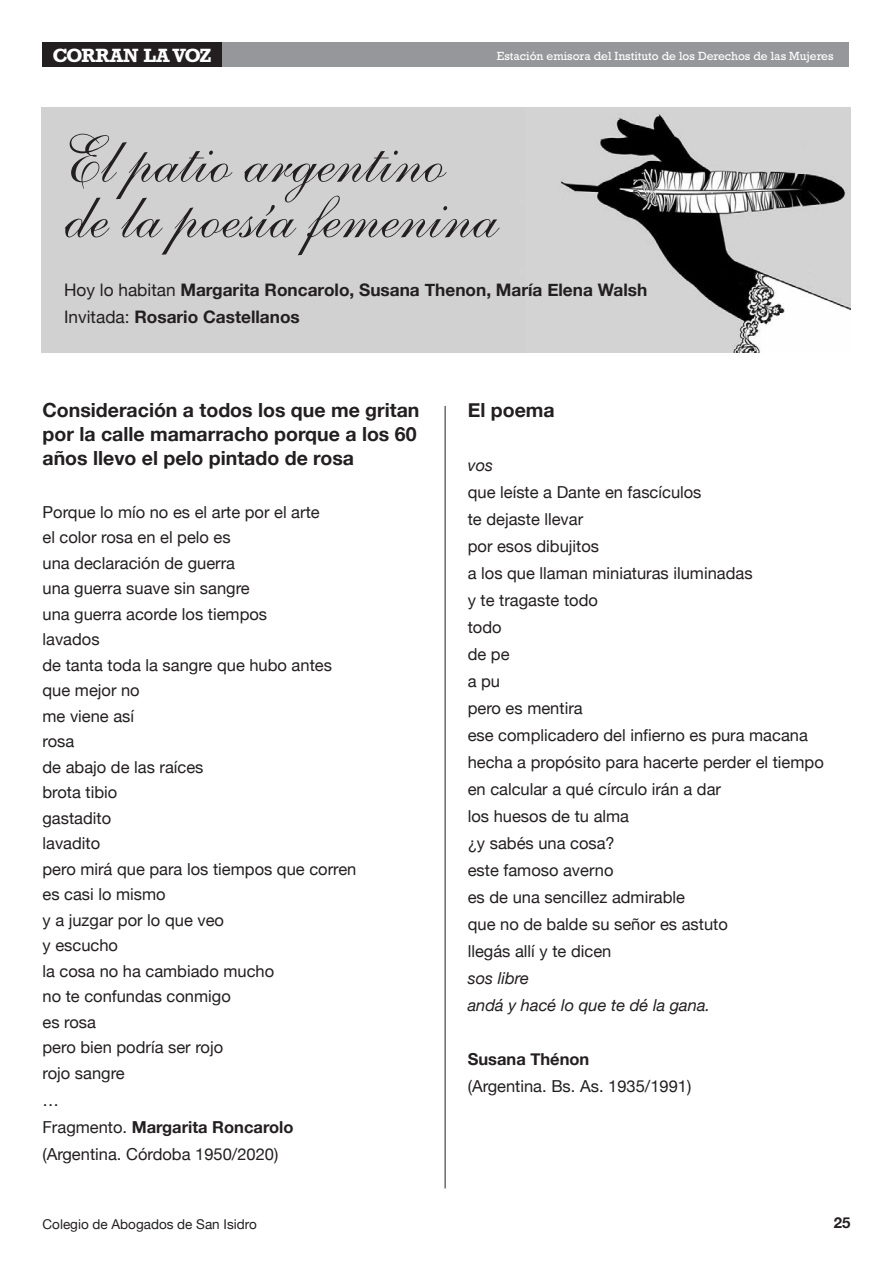
<style>
.page{position:relative;width:893px;height:1263px;background:#fff}
.page>*{position:absolute;margin:0;border:0;box-sizing:border-box;transform-origin:0 0}
.t1{font:66px/55.5px "Shelley Allegro Script";color:#231f20}
.t2{font:700 19.5px/24px "Helvetica Neue";color:#231f20}
.t3{font:700 19.5px "Rockwell";letter-spacing:-.04em;color:#fff}
.t4{font:700 17.25px/27px "Helvetica Neue";color:#231f20}
.t5{font:16.5px/25.5px "Helvetica Neue";color:#231f20}
.t6{font:italic 16.5px/27px "Helvetica Neue";color:#231f20}
.t7{font:700 16.5px "Helvetica Neue";color:#231f20}
.t8{font:700 15px "Helvetica Neue";color:#231f20}
.t9{font:13.5px "Helvetica Neue";color:#231f20}
.t10{font:12px "Rockwell";color:#fff}
.s1{font-weight:400}
.s2{font-weight:700}
</style>
<div class="page">
<img style="left:42px;top:108px;width:808px;height:245px">
<div style="left:43px;top:43px;width:806px;height:24px;background:#95979a"></div>
<div style="left:43px;top:43px;width:179px;height:24px;background:#231f20"></div>
<hr style="left:445px;top:406px;width:1px;height:782px;background:#231f20">
<p class="t3" style="left:52px;top:43px;width:161px">CORRAN LA VOZ</p>
<p class="t10" style="left:497px;top:49px;width:338px">Estación emisora del Instituto de los Derechos de las Mujeres</p>
<h1 class="t1" style="left:64px;top:142px;width:435px">El patio argentino de la poesía femenina</h1>
<p class="t4" style="left:64px;top:276px;width:585px"><span class="s1">Hoy lo habitan</span> Margarita Roncarolo, Susana Thenon, María Elena Walsh<br><span class="s1">Invitada:</span> Rosario Castellanos</p>
<p class="t2" style="left:43px;top:398px;width:378px">Consideración a todos los que me gritan por la calle mamarracho porque a los 60 años llevo el pelo pintado de rosa</p>
<p class="t5" style="left:43px;top:499px;width:315px">Porque lo mío no es el arte por el arte<br>el color rosa en el pelo es<br>una declaración de guerra<br>una guerra suave sin sangre<br>una guerra acorde los tiempos<br>lavados<br>de tanta toda la sangre que hubo antes que mejor no<br>me viene así<br>rosa<br>de abajo de las raíces<br>brota tibio<br>gastadito<br>lavadito<br>pero mirá que para los tiempos que corren es casi lo mismo<br>y a juzgar por lo que veo<br>y escucho<br>la cosa no ha cambiado mucho<br>no te confundas conmigo<br>es rosa<br>pero bien podría ser rojo<br>rojo sangre</p>
<p class="t5" style="left:43px;top:1086px;width:252px;line-height:27px">…<br>Fragmento. <span class="s2">Margarita Roncarolo </span>(Argentina. Córdoba 1950/2020)</p>
<p class="t2" style="left:468px;top:398px;width:88px">El poema</p>
<p class="t6" style="left:468px;top:451px;width:27px">vos</p>
<p class="t5" style="left:468px;top:478px;width:358px;line-height:27px">que leíste a Dante en fascículos<br>te dejaste llevar<br>por esos dibujitos<br>a los que llaman miniaturas iluminadas<br>y te tragaste todo<br>todo<br>de pe<br>a pu<br>pero es mentira<br>ese complicadero del infierno es pura macana hecha a propósito para hacerte perder el tiempo en calcular a qué círculo irán a dar<br>los huesos de tu alma<br>¿y sabés una cosa?<br>este famoso averno<br>es de una sencillez admirable<br>que no de balde su señor es astuto<br>llegás allí y te dicen</p>
<p class="t6" style="left:468px;top:964px;width:244px">sos-libre andá-y-hacé-lo-que-te-dé-la-gana.</p>
<p class="t7" style="left:468px;top:1049px;width:123px">Susana Thénon</p>
<p class="t5" style="left:468px;top:1073px;width:225px">(Argentina. Bs. As. 1935/1991)</p>
<p class="t9" style="left:43px;top:1216px;width:216px">Colegio de Abogados de San Isidro</p>
<p class="t8" style="left:834px;top:1213px;width:18px">25</p>
</div>
